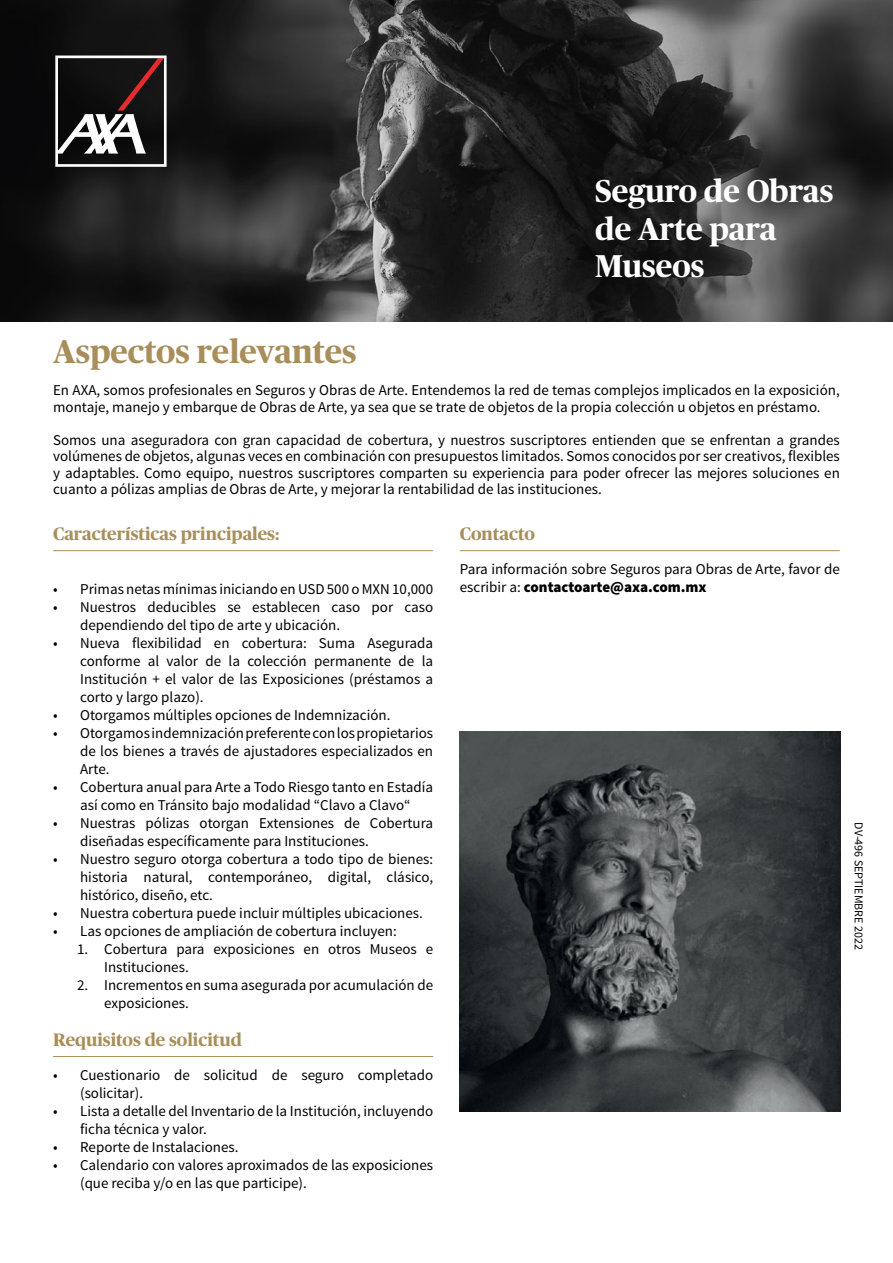
<style>
.page{position:relative;width:893px;height:1263px;background:#fff}
.page>*{position:absolute;margin:0;border:0;box-sizing:border-box;transform-origin:0 0}
.t1{font:700 33px "Publico Headline";color:#a88e5a}
.t2{font:700 31.5px/37.8px "Publico Headline";color:#fff}
.t3{font:700 18px "Publico Headline";color:#a88e5a}
.t4{font:15px/18px "Source Sans Pro";color:#000}
.t5{font:12px "Source Sans Pro";color:#000}
.s1{font-weight:900}
</style>
<div class="page">
<svg style="left:0;top:0;width:893px;height:322px;background:#2d2d2e"></svg>
<svg style="left:55px;top:56px;width:112px;height:111px"></svg>
<hr style="left:53px;top:550px;width:380px;height:1px;background:#a88e5a">
<hr style="left:53px;top:1056px;width:380px;height:1px;background:#a88e5a">
<hr style="left:460px;top:550px;width:380px;height:1px;background:#a88e5a">
<img style="left:460px;top:731px;width:380px;height:380px">
<h2 class="t2" style="left:595px;top:170px;width:239px">Seguro de Obras de Arte para<br>Museos</h2>
<h1 class="t1" style="left:53px;top:327px;width:305px">Aspectos relevantes</h1>
<p class="t4" style="left:53px;top:382px;width:788px;line-height:16.5px">En AXA, somos profesionales en Seguros y Obras de Arte. Entendemos la red de temas complejos implicados en la exposición, montaje, manejo y embarque de Obras de Arte, ya sea que se trate de objetos de la propia colección u objetos en préstamo.</p>
<p class="t4" style="left:53px;top:432px;width:788px;line-height:16.5px;text-align:justify">Somos una aseguradora con gran capacidad de cobertura, y nuestros suscriptores entienden que se enfrentan a grandes volúmenes de objetos, algunas veces en combinación con presupuestos limitados. Somos conocidos por ser creativos, flexibles y adaptables. Como equipo, nuestros suscriptores comparten su experiencia para poder ofrecer las mejores soluciones en cuanto a pólizas amplias de Obras de Arte, y mejorar la rentabilidad de las instituciones.</p>
<p class="t3" style="left:53px;top:520px;width:228px">Características principales:</p>
<p class="t4" style="left:53px;top:580px;width:381px">• Primas netas mínimas iniciando en USD 500 o MXN 10,000</p>
<p class="t4" style="left:80px;top:598px;width:355px;text-indent:-27px">• Nuestros deducibles se establecen caso por caso dependiendo del tipo de arte y ubicación.</p>
<p class="t4" style="left:80px;top:634px;width:355px;text-align:justify;text-indent:-27px">• Nueva flexibilidad en cobertura: Suma Asegurada conforme al valor de la colección permanente de la Institución + el valor de las Exposiciones (préstamos a corto y largo plazo).</p>
<p class="t4" style="left:53px;top:706px;width:339px">• Otorgamos múltiples opciones de Indemnización.</p>
<p class="t4" style="left:80px;top:724px;width:355px;text-align:justify;text-indent:-27px">• Otorgamos indemnización preferente con los propietarios de los bienes a través de ajustadores especializados en Arte.</p>
<p class="t4" style="left:53px;top:778px;width:382px;text-align:center">• Cobertura anual para Arte a Todo Riesgo tanto en Estadía así como en Tránsito bajo modalidad “Clavo a Clavo“</p>
<p class="t4" style="left:80px;top:814px;width:355px;text-indent:-27px">• Nuestras pólizas otorgan Extensiones de Cobertura diseñadas específicamente para Instituciones.</p>
<p class="t4" style="left:80px;top:850px;width:355px;text-align:justify;text-indent:-27px">• Nuestro seguro otorga cobertura a todo tipo de bienes: historia natural, contemporáneo, digital, clásico, histórico, diseño, etc.</p>
<p class="t4" style="left:53px;top:904px;width:371px">• Nuestra cobertura puede incluir múltiples ubicaciones.</p>
<p class="t4" style="left:53px;top:922px;width:345px">• Las opciones de ampliación de cobertura incluyen:</p>
<p class="t4" style="left:104px;top:940px;width:331px;text-indent:-27px">1. Cobertura para exposiciones en otros Museos e<br>Instituciones.</p>
<p class="t4" style="left:104px;top:976px;width:330px;text-indent:-27px">2. Incrementos en suma asegurada por acumulación de exposiciones.</p>
<p class="t3" style="left:53px;top:1026px;width:190px">Requisitos de solicitud</p>
<p class="t4" style="left:80px;top:1066px;width:355px;text-indent:-27px">• Cuestionario de solicitud de seguro completado (solicitar).</p>
<p class="t4" style="left:80px;top:1102px;width:355px;text-indent:-27px">• Lista a detalle del Inventario de la Institución, incluyendo ficha técnica y valor.</p>
<p class="t4" style="left:53px;top:1138px;width:187px">• Reporte de Instalaciones.</p>
<p class="t4" style="left:80px;top:1156px;width:355px;text-indent:-27px">• Calendario con valores aproximados de las exposiciones (que reciba y/o en las que participe).</p>
<p class="t3" style="left:460px;top:520px;width:77px">Contacto</p>
<p class="t4" style="left:460px;top:560px;width:382px">Para información sobre Seguros para Obras de Arte, favor de escribir a: <span class="s1">contactoarte@axa.com.mx</span></p>
<p class="t5" style="left:866px;top:822px;width:129px;rotate:90deg">DV-496 SEPTIEMBRE 2022</p>
</div>
